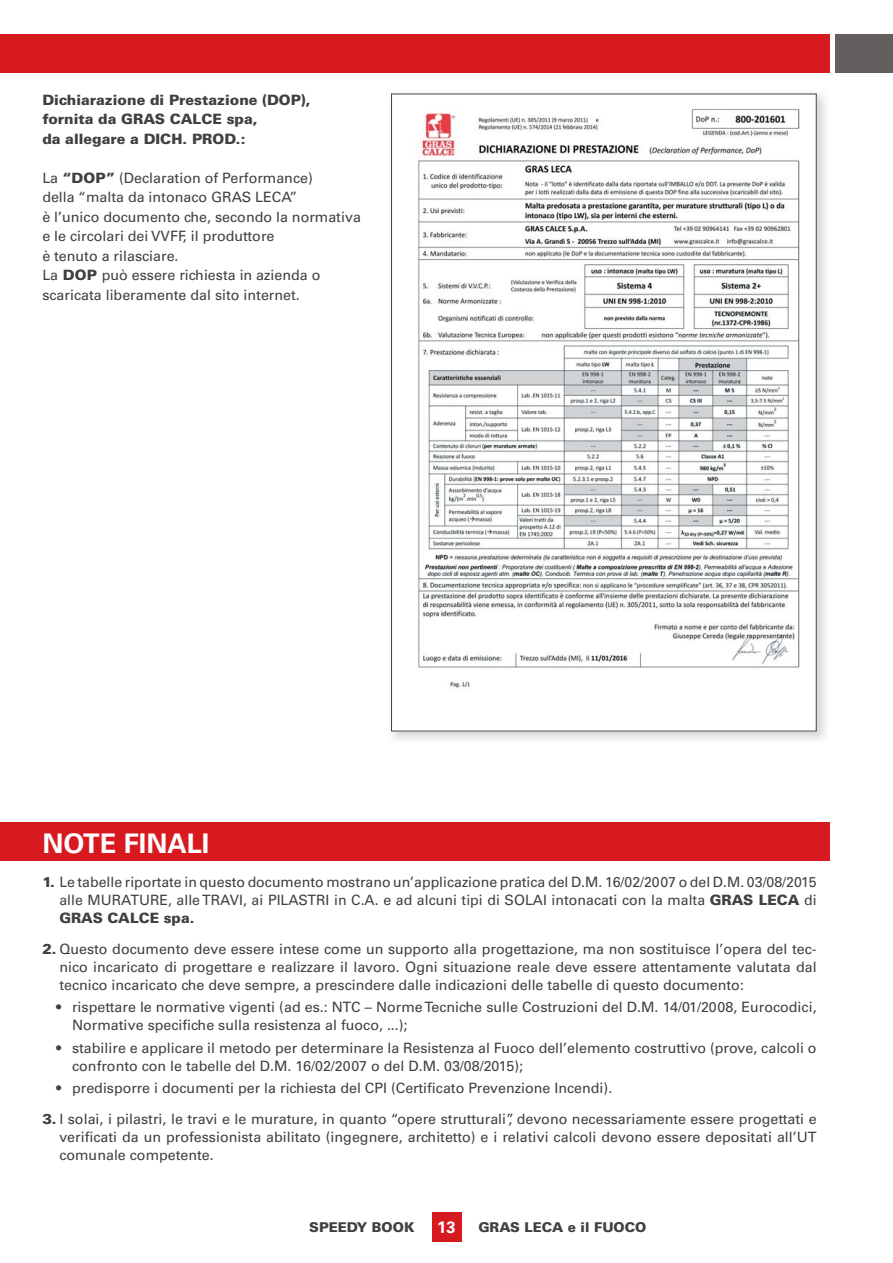
<style>
.page{position:relative;width:893px;height:1263px;background:#fff}
.page>*{position:absolute;margin:0;border:0;box-sizing:border-box;transform-origin:0 0}
.t1{font:700 27px "Univers";color:#fff}
.t2{font:700 16.5px "Univers";color:#fff}
.t3{font:14.25px/18px "Univers";color:#404041}
.t4{font:900 14.25px/19.5px "Univers";color:#404041}
.t5{font:900 13.5px "Univers";color:#404041}
.s1{font-weight:900}
</style>
<div class="page">
<div style="left:431px;top:1212px;width:30px;height:30px;background:#d71920"></div>
<div style="left:0;top:823px;width:829px;height:38px;background:#d71920"></div>
<div style="left:0;top:34px;width:829px;height:38px;background:#d71920"></div>
<div style="left:835px;top:34px;width:57px;height:38px;background:#655e5e"></div>
<img style="left:391px;top:93px;width:435px;height:647px">
<img style="left:393px;top:96px;width:421px;height:633px">
<p class="t4" style="left:42px;top:91px;width:270px">Dichiarazione di Prestazione (DOP), fornita da GRAS CALCE spa,<br>da allegare a DICH. PROD.:</p>
<p class="t3" style="left:42px;top:169px;width:320px;line-height:19.5px">La <span class="s1">“DOP”</span> (Declaration of Performance)<br>della “malta da intonaco GRAS LECA”<br>è l’unico documento che, secondo la normativa e le circolari dei VVFF, il produttore<br>è tenuto a rilasciare.<br>La <span class="s1">DOP</span> può essere richiesta in azienda o scaricata liberamente dal sito internet.</p>
<h1 class="t1" style="left:42px;top:833px;width:168px">NOTE FINALI</h1>
<p class="t3" style="left:59px;top:875px;width:758px;text-align:justify;text-indent:-17px"><span class="s1">1.</span> Le tabelle riportate in questo documento mostrano un’applicazione pratica del D.M. 16/02/2007 o del D.M. 03/08/2015 alle MURATURE, alle TRAVI, ai PILASTRI in C.A. e ad alcuni tipi di SOLAI intonacati con la malta <span class="s1">GRAS LECA</span> di <span class="s1">GRAS CALCE spa.</span></p>
<p class="t3" style="left:59px;top:941px;width:758px;text-align:justify;text-indent:-17px"><span class="s1">2.</span> Questo documento deve essere intese come un supporto alla progettazione, ma non sostituisce l’opera del tec&shy;nico incaricato di progettare e realizzare il lavoro. Ogni situazione reale deve essere attentamente valutata dal tecnico incaricato che deve sempre, a prescindere dalle indicazioni delle tabelle di questo documento:</p>
<p class="t3" style="left:72px;top:1000px;width:746px;text-indent:-17px"><span class="s1">•</span> rispettare le normative vigenti (ad es.: NTC – Norme Tecniche sulle Costruzioni del D.M. 14/01/2008, Eurocodici,<br>Normative specifiche sulla resistenza al fuoco, ...);</p>
<p class="t3" style="left:72px;top:1040px;width:746px;text-indent:-17px"><span class="s1">•</span> stabilire e applicare il metodo per determinare la Resistenza al Fuoco dell’elemento costruttivo (prove, calcoli o confronto con le tabelle del D.M. 16/02/2007 o del D.M. 03/08/2015);</p>
<p class="t3" style="left:55px;top:1080px;width:558px"><span class="s1">•</span> predisporre i documenti per la richiesta del CPI (Certificato Prevenzione Incendi).</p>
<p class="t3" style="left:59px;top:1111px;width:758px;text-align:justify;text-indent:-17px"><span class="s1">3.</span> I solai, i pilastri, le travi e le murature, in quanto “opere strutturali”, devono necessariamente essere progettati e verificati da un professionista abilitato (ingegnere, architetto) e i relativi calcoli devono essere depositati all’UT comunale competente.</p>
<p class="t2" style="left:437px;top:1221px;width:20px">13</p>
<p class="t5" style="left:309px;top:1222px;width:107px">SPEEDY BOOK</p>
<p class="t5" style="left:478px;top:1222px;width:169px">GRAS LECA e il FUOCO</p>
</div>
